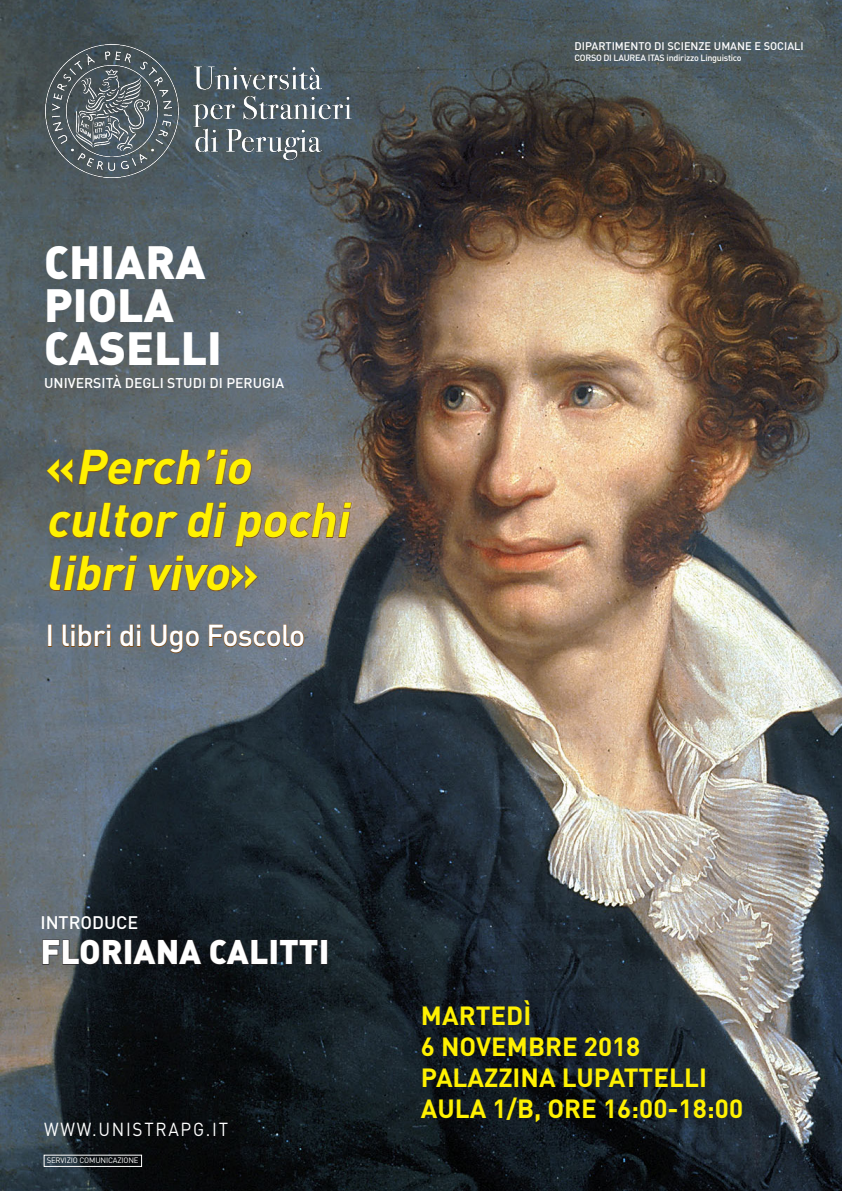
<style>
.page{position:relative;width:842px;height:1191px;background:#fff}
.page>*{position:absolute;margin:0;border:0;box-sizing:border-box;transform-origin:0 0}
.t1{font:italic 700 48px "DIN";color:#fff101}
.t2{font:46px "DIN Black Alternate";color:#fff}
.t3{font:33.8px "DIN Black Alternate";color:#fff}
.t4{font:500 30px "DIN";letter-spacing:-.02em;color:#fff}
.t5{font:700 26px "DIN";color:#fff101}
.t6{font:18.6px "DIN";letter-spacing:.1em;color:#fff;scale:.92 1}
.t7{font:500 18px "DIN";color:#fff}
.t8{font:500 14px "DIN";color:#fff}
.t9{font:500 11px "DIN";color:#fff}
.t10{font:500 9px "DIN";letter-spacing:-.03em;color:#fff}
.t11{font:7.8px "DIN";letter-spacing:-.02em;color:#fff}
.s1{font-style:normal}
</style>
<div class="page">
<img style="left:0;top:0;width:842px;height:1191px">
<img style="left:46px;top:44px;width:305px;height:133px">
<svg style="left:46px;top:458px;width:27px;height:26px"></svg>
<svg style="left:79px;top:449px;width:172px;height:36px;background:#6b6965"></svg>
<svg style="left:48px;top:502px;width:131px;height:36px;background:#5f6363"></svg>
<svg style="left:187px;top:502px;width:40px;height:36px"></svg>
<svg style="left:235px;top:502px;width:117px;height:45px;background:#928275"></svg>
<svg style="left:49px;top:555px;width:89px;height:36px;background:#686a69"></svg>
<svg style="left:149px;top:555px;width:109px;height:36px;background:#6f7072"></svg>
<div style="left:48px;top:625px;width:4px;height:21px;border:1px solid #804e1a"></div>
<svg style="left:62px;top:624px;width:49px;height:23px"></svg>
<svg style="left:120px;top:624px;width:21px;height:23px"></svg>
<svg style="left:151px;top:624px;width:48px;height:29px"></svg>
<svg style="left:209px;top:624px;width:95px;height:23px;background:#76726f"></svg>
<svg style="left:42px;top:939px;width:81px;height:26px;background:#353a3e"></svg>
<div style="left:125px;top:939px;width:7px;height:25px;border:1px solid #231f20"></div>
<svg style="left:133px;top:939px;width:69px;height:26px;background:#101317"></svg>
<svg style="left:209px;top:939px;width:59px;height:26px;background:#141b20"></svg>
<div style="left:270px;top:939px;width:7px;height:25px;border:1px solid #231f20"></div>
<svg style="left:279px;top:939px;width:39px;height:26px"></svg>
<div style="left:321px;top:939px;width:6px;height:25px;border:1px solid #231f20"></div>
<p class="t2" style="left:44px;top:231px;width:163px">CHIARA</p>
<p class="t2" style="left:44px;top:274px;width:131px">PIOLA</p>
<p class="t2" style="left:44px;top:317px;width:179px">CASELLI</p>
<p class="t8" style="left:44px;top:374px;width:242px">UNIVERSITÀ DEGLI STUDI DI PERUGIA</p>
<p class="t1" style="left:46px;top:436px;width:217px"><span class="s1">«</span> Perch’io</p>
<p class="t1" style="left:46px;top:489px;width:315px">cultor dipochi</p>
<p class="t1" style="left:46px;top:542px;width:215px">librivivo<span class="s1">»</span></p>
<p class="t4" style="left:46px;top:616px;width:261px">I libri di Ugo Foscolo</p>
<p class="t9" style="left:574px;top:39px;width:231px">DIPARTIMENTO DI SCIENZE UMANE E SOCIALI</p>
<p class="t10" style="left:574px;top:52px;width:169px">CORSO DI LAUREA ITAS indirizzo Linguistico</p>
<p class="t7" style="left:40px;top:911px;width:100px">INTRODUCE</p>
<p class="t3" style="left:40px;top:929px;width:291px">FLORIANA CALITTI</p>
<p class="t6" style="left:44px;top:1117px;width:201px">WWW.UNISTRAPG.IT</p>
<p class="t11" style="left:47px;top:1155px;width:93px">SERVIZIO COMUNICAZIONE</p>
<p class="t5" style="left:421px;top:998px;width:112px">MARTEDÌ</p>
<p class="t5" style="left:421px;top:1029px;width:221px">6 NOVEMBRE 2018</p>
<p class="t5" style="left:421px;top:1060px;width:287px">PALAZZINA LUPATTELLI</p>
<p class="t5" style="left:421px;top:1091px;width:324px">AULA 1/B, ORE 16:00-18:00</p>
</div>
